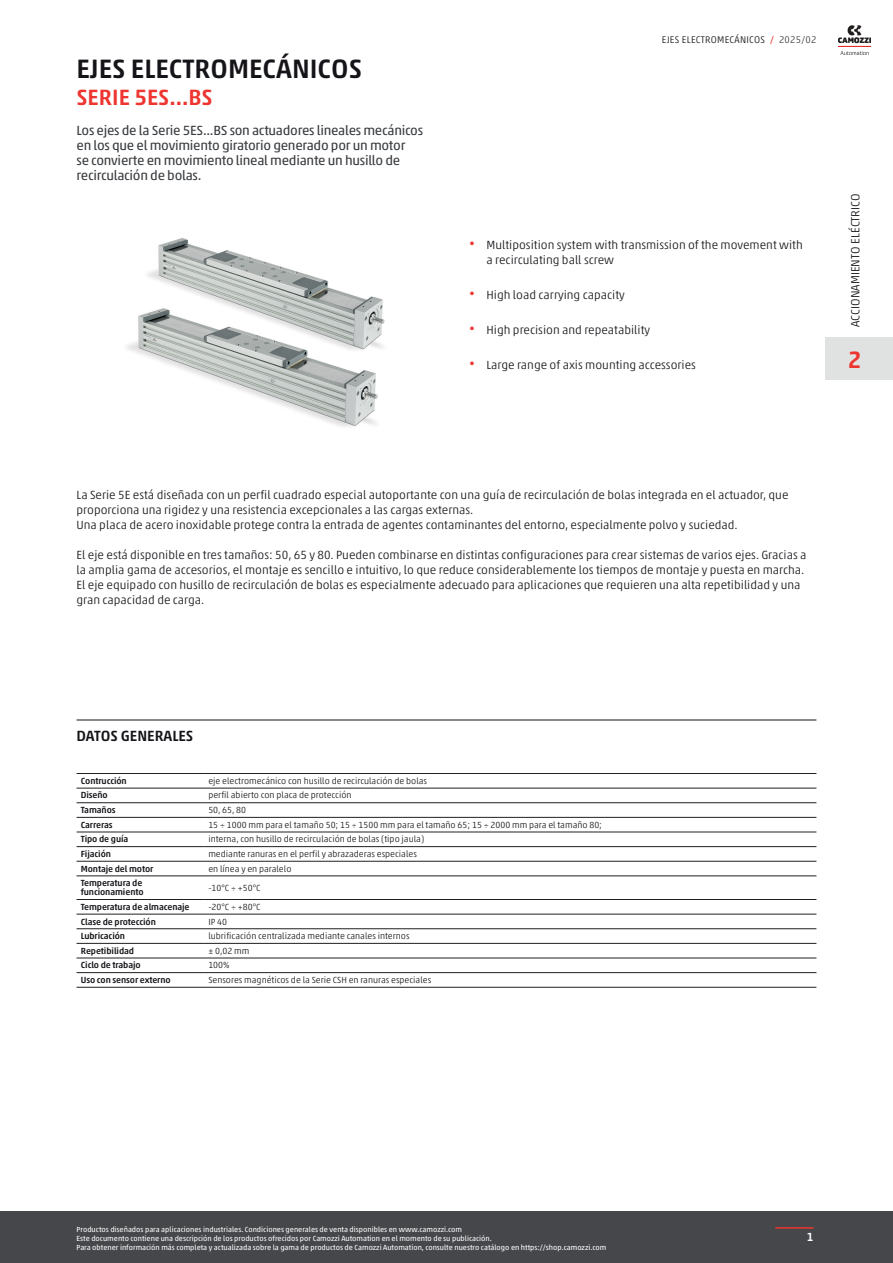
<style>
.page{position:relative;width:893px;height:1263px;background:#fff}
.page>*{position:absolute;margin:0;border:0;box-sizing:border-box;transform-origin:0 0}
.TITOLO_Home{font:500 27px "Akko W1 G";color:#171419}
.Num_catalogo_no_lingua{font:500 24px "Akko W1 G";color:#ee352f}
.SOTTOTITOLO_Home{font:500 22.5px "Akko W1 G";color:#ee352f}
.Titolo_SEZIONE{font:500 15px "Akko W1 G";color:#171419}
.INTRO_Home{font:13.5px/15px "Akko W1 G";letter-spacing:-.02em;color:#383b3f}
.Descrizione_prodotto{font:300 12px/15px "Akko W1 G";color:#171419}
.NOME_CATALOGO{font:300 12px "Akko W1 G";color:#171419}
.t1{font:500 12px "Akko W1 G";color:#fff}
.Edizione_catalogo{font:300 9.75px "Akko W1 G";letter-spacing:.025em;color:#171419}
.Testi_tabella_general_data{font:300 9px "Akko W1 G";color:#171419}
.Titoli_tabella_general_data{font:500 9px/9px "Akko W1 G";letter-spacing:-.01em;color:#171419}
.footNotes{font:7.5px/9px "Akko W1 G";color:#fff}
.s1{font-weight:400;color:#ee352f}
.s2{color:#383b3f}
.s3{font-weight:400;font-size:10.5px;color:#ee352f}
</style>
<div class="page">
<hr style="left:77px;top:720px;width:739px;height:1px;background:#171419">
<svg style="left:77px;top:787px;width:739px;height:200px"></svg>
<hr style="left:204px;top:773px;width:612px;height:1px;background:#231f20">
<hr style="left:204px;top:788px;width:612px;height:1px;background:#231f20">
<hr style="left:204px;top:802px;width:612px;height:1px;background:#231f20">
<hr style="left:204px;top:817px;width:612px;height:1px;background:#231f20">
<hr style="left:204px;top:832px;width:612px;height:1px;background:#231f20">
<hr style="left:204px;top:846px;width:612px;height:1px;background:#231f20">
<hr style="left:204px;top:861px;width:612px;height:1px;background:#231f20">
<hr style="left:204px;top:876px;width:612px;height:1px;background:#231f20">
<hr style="left:204px;top:899px;width:612px;height:1px;background:#231f20">
<hr style="left:204px;top:914px;width:612px;height:1px;background:#231f20">
<hr style="left:204px;top:928px;width:612px;height:1px;background:#231f20">
<hr style="left:204px;top:943px;width:612px;height:1px;background:#231f20">
<hr style="left:204px;top:958px;width:612px;height:1px;background:#231f20">
<hr style="left:204px;top:972px;width:612px;height:1px;background:#231f20">
<hr style="left:204px;top:987px;width:612px;height:1px;background:#231f20">
<hr style="left:77px;top:773px;width:127px;height:1px;background:#231f20">
<hr style="left:77px;top:788px;width:127px;height:1px;background:#231f20">
<hr style="left:77px;top:802px;width:127px;height:1px;background:#231f20">
<hr style="left:77px;top:817px;width:127px;height:1px;background:#231f20">
<hr style="left:77px;top:832px;width:127px;height:1px;background:#231f20">
<hr style="left:77px;top:846px;width:127px;height:1px;background:#231f20">
<hr style="left:77px;top:861px;width:127px;height:1px;background:#231f20">
<hr style="left:77px;top:876px;width:127px;height:1px;background:#231f20">
<hr style="left:77px;top:899px;width:127px;height:1px;background:#231f20">
<hr style="left:77px;top:914px;width:127px;height:1px;background:#231f20">
<hr style="left:77px;top:928px;width:127px;height:1px;background:#231f20">
<hr style="left:77px;top:943px;width:127px;height:1px;background:#231f20">
<hr style="left:77px;top:958px;width:127px;height:1px;background:#231f20">
<hr style="left:77px;top:972px;width:127px;height:1px;background:#231f20">
<hr style="left:77px;top:987px;width:127px;height:1px;background:#231f20">
<img style="left:127px;top:238px;width:258px;height:189px">
<div style="left:0;top:1211px;width:893px;height:52px;background:#46474a"></div>
<hr style="left:775px;top:1227px;width:39px;height:1px;background:#ee352f">
<img style="left:839px;top:25px;width:32px;height:30px">
<div style="left:825px;top:338px;width:59px;height:42px;background:#e0e2e1"></div>
<div style="left:884px;top:338px;width:9px;height:42px;background:#e0e2e1"></div>
<p class="TITOLO_Home" style="left:77px;top:49px;width:287px">EJES ELECTROMECÁNICOS</p>
<p class="SOTTOTITOLO_Home" style="left:77px;top:81px;width:138px">SERIE 5ES...BS</p>
<p class="INTRO_Home" style="left:77px;top:122px;width:348px">Los ejes de la Serie 5ES...BS son actuadores lineales mecánicos en los que el movimiento giratorio generado por un motor<br>se convierte en movimiento lineal mediante un husillo de recirculación de bolas.</p>
<p class="Edizione_catalogo" style="left:662px;top:32px;width:156px">EJES ELECTROMECÁNICOS <span class="s1">/</span> <span class="s2">2025/02</span></p>
<p class="Descrizione_prodotto" style="left:486px;top:237px;width:318px;text-indent:-17px"><span class="s3">•</span> Multiposition system with transmission of the movement with a recirculating ball screw</p>
<p class="Descrizione_prodotto" style="left:469px;top:286px;width:157px"><span class="s3">•</span> High load carrying capacity</p>
<p class="Descrizione_prodotto" style="left:469px;top:321px;width:182px"><span class="s3">•</span> High precision and repeatability</p>
<p class="Descrizione_prodotto" style="left:469px;top:356px;width:228px"><span class="s3">•</span> Large range of axis mounting accessories</p>
<p class="NOME_CATALOGO" style="left:847px;top:327px;width:135px;rotate:-90deg">ACCIONAMIENTO ELÉCTRICO</p>
<p class="Num_catalogo_no_lingua" style="left:848px;top:342px;width:15px">2</p>
<p class="Descrizione_prodotto" style="left:77px;top:487px;width:713px">La Serie 5E está diseñada con un perfil cuadrado especial autoportante con una guía de recirculación de bolas integrada en el actuador, que proporciona una rigidez y una resistencia excepcionales a las cargas externas.<br>Una placa de acero inoxidable protege contra la entrada de agentes contaminantes del entorno, especialmente polvo y suciedad.</p>
<p class="Descrizione_prodotto" style="left:77px;top:547px;width:731px">El eje está disponible en tres tamaños: 50, 65 y 80. Pueden combinarse en distintas configuraciones para crear sistemas de varios ejes. Gracias a la amplia gama de accesorios, el montaje es sencillo e intuitivo, lo que reduce considerablemente los tiempos de montaje y puesta en marcha.<br>El eje equipado con husillo de recirculación de bolas es especialmente adecuado para aplicaciones que requieren una alta repetibilidad y una gran capacidad de carga.</p>
<p class="Titolo_SEZIONE" style="left:77px;top:724px;width:118px">DATOS GENERALES</p>
<p class="Titoli_tabella_general_data" style="left:81px;top:775px;width:48px">Contrucción</p>
<p class="Testi_tabella_general_data" style="left:208px;top:774px;width:220px">eje electromecánico con husillo de recirculación de bolas</p>
<p class="Titoli_tabella_general_data" style="left:81px;top:790px;width:29px">Diseño</p>
<p class="Testi_tabella_general_data" style="left:208px;top:789px;width:145px">perfil abierto con placa de protección</p>
<p class="Titoli_tabella_general_data" style="left:81px;top:805px;width:36px">Tamaños</p>
<p class="Testi_tabella_general_data" style="left:208px;top:804px;width:39px">50, 65, 80</p>
<p class="Titoli_tabella_general_data" style="left:81px;top:819px;width:33px">Carreras</p>
<p class="Testi_tabella_general_data" style="left:208px;top:818px;width:395px">15 ÷ 1000 mm para el tamaño 50; 15 ÷ 1500 mm para el tamaño 65; 15 ÷ 2000 mm para el tamaño 80;</p>
<p class="Titoli_tabella_general_data" style="left:81px;top:834px;width:49px">Tipo de guía</p>
<p class="Testi_tabella_general_data" style="left:208px;top:833px;width:217px">interna, con husillo de recirculación de bolas (tipo jaula)</p>
<p class="Titoli_tabella_general_data" style="left:81px;top:849px;width:32px">Fijación</p>
<p class="Testi_tabella_general_data" style="left:208px;top:847px;width:210px">mediante ranuras en el perfil y abrazaderas especiales</p>
<p class="Titoli_tabella_general_data" style="left:81px;top:863px;width:74px">Montaje del motor</p>
<p class="Testi_tabella_general_data" style="left:208px;top:862px;width:85px">en línea y en paralelo</p>
<p class="Titoli_tabella_general_data" style="left:81px;top:878px;width:64px">Temperatura de funcionamiento</p>
<p class="Testi_tabella_general_data" style="left:208px;top:881px;width:54px">-10°C ÷ +50°C</p>
<p class="Titoli_tabella_general_data" style="left:81px;top:901px;width:110px">Temperatura de almacenaje</p>
<p class="Testi_tabella_general_data" style="left:208px;top:900px;width:54px">-20°C ÷ +80°C</p>
<p class="Titoli_tabella_general_data" style="left:81px;top:916px;width:77px">Clase de protección</p>
<p class="Testi_tabella_general_data" style="left:208px;top:915px;width:20px">IP 40</p>
<p class="Titoli_tabella_general_data" style="left:81px;top:931px;width:46px">Lubricación</p>
<p class="Testi_tabella_general_data" style="left:208px;top:929px;width:203px">lubrificación centralizada mediante canales internos</p>
<p class="Titoli_tabella_general_data" style="left:81px;top:945px;width:55px">Repetibilidad</p>
<p class="Testi_tabella_general_data" style="left:208px;top:944px;width:43px">± 0,02 mm</p>
<p class="Titoli_tabella_general_data" style="left:81px;top:960px;width:62px">Ciclo de trabajo</p>
<p class="Testi_tabella_general_data" style="left:208px;top:959px;width:23px">100%</p>
<p class="Titoli_tabella_general_data" style="left:81px;top:975px;width:91px">Uso con sensor externo</p>
<p class="Testi_tabella_general_data" style="left:208px;top:973px;width:224px">Sensores magnéticos de la Serie CSH en ranuras especiales</p>
<p class="footNotes" style="left:77px;top:1225px;width:531px">Productos diseñados para aplicaciones industriales. Condiciones generales de venta disponibles en www.camozzi.com<br>Este documento contiene una descripción de los productos ofrecidos por Camozzi Automation en el momento de su publicación.<br>Para obtener información más completa y actualizada sobre la gama de productos de Camozzi Automation, consulte nuestro catálogo en https://shop.camozzi.com</p>
<p class="t1" style="left:807px;top:1228px;width:8px">1</p>
</div>
